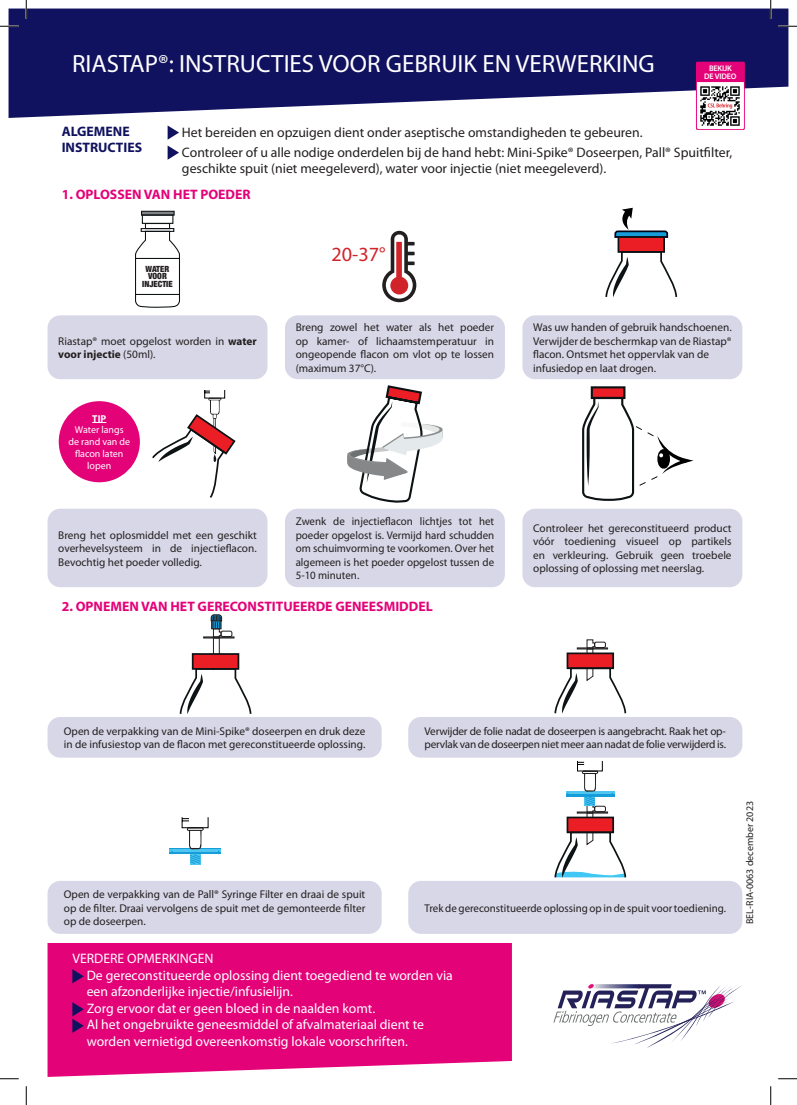
<style>
.page{position:relative;width:797px;height:1105px;background:#fff}
.page>*{position:absolute;margin:0;border:0;box-sizing:border-box;transform-origin:0 0}
.t1{font:25px "Myriad Pro";color:#fff}
.t2{font:20.12px "Myriad Pro";color:#d1232a}
.t3{font:13.75px/16.5px "Myriad Pro";color:#fff}
.t4{font:13.75px/20px "Myriad Pro";color:#231f20}
.t5{font:700 13.75px "Myriad Pro";color:#e40278}
.t6{font:700 13.75px/16.5px "Myriad Pro";color:#11125f}
.t7{font:11.25px/13.5px "Myriad Pro";color:#231f20;text-align:justify}
.t8{font:11.25px/13.5px "Myriad Pro";letter-spacing:-.02em;color:#231f20}
.t9{font:10px/12px "Myriad Pro";color:#fff;text-align:center}
.t10{font:10px "Myriad Pro";color:#231f20}
.t11{font:700 10px "Myriad Pro";color:#fff}
.t12{font:900 condensed 8.5px/7.5px "Helvetica Neue";color:#231f20;text-align:center}
.t13{font:600 8.12px/8.4px "Myriad Pro";letter-spacing:-.02em;color:#fff;text-align:center}
.s1{font-weight:700}
</style>
<div class="page">
<div style="left:48px;top:943px;width:464px;height:134px;background:#e40278"></div>
<svg style="left:179px;top:614px;width:73px;height:100px"></svg>
<div style="left:48px;top:315px;width:219px;height:64px;background:#d8d7e7;border-radius:13px"></div>
<div style="left:48px;top:717px;width:333px;height:41px;background:#d8d7e7;border-radius:13px"></div>
<div style="left:285px;top:315px;width:220px;height:64px;background:#d8d7e7;border-radius:13px"></div>
<div style="left:408px;top:717px;width:334px;height:41px;background:#d8d7e7;border-radius:13px"></div>
<div style="left:522px;top:315px;width:220px;height:64px;background:#d8d7e7;border-radius:13px"></div>
<div style="left:48px;top:509px;width:219px;height:78px;background:#d8d7e7;border-radius:13px"></div>
<div style="left:48px;top:881px;width:333px;height:53px;background:#d8d7e7;border-radius:13px"></div>
<div style="left:285px;top:509px;width:220px;height:78px;background:#d8d7e7;border-radius:13px"></div>
<div style="left:408px;top:881px;width:334px;height:53px;background:#d8d7e7;border-radius:13px"></div>
<div style="left:522px;top:509px;width:220px;height:78px;background:#d8d7e7;border-radius:13px"></div>
<svg style="left:9px;top:9px;width:779px;height:109px;background:#303174"></svg>
<svg style="left:168px;top:125px;width:11px;height:15px"></svg>
<svg style="left:168px;top:146px;width:11px;height:14px"></svg>
<svg style="left:72px;top:969px;width:12px;height:14px"></svg>
<svg style="left:72px;top:1002px;width:12px;height:31px"></svg>
<svg style="left:382px;top:231px;width:34px;height:71px"></svg>
<div style="left:617px;top:236px;width:48px;height:17px;background:#ec1e25;border:2px solid #0d1214"></div>
<svg style="left:605px;top:250px;width:73px;height:47px"></svg>
<svg style="left:614px;top:208px;width:55px;height:31px"></svg>
<svg style="left:554px;top:639px;width:73px;height:75px"></svg>
<div style="left:590px;top:386px;width:35px;height:13px;background:#ec1e25;border:2px solid #0d1214"></div>
<svg style="left:582px;top:396px;width:111px;height:105px"></svg>
<svg style="left:347px;top:385px;width:95px;height:118px"></svg>
<svg style="left:141px;top:211px;width:34px;height:3px"></svg>
<svg style="left:135px;top:214px;width:45px;height:94px"></svg>
<div style="left:170px;top:848px;width:51px;height:6px;background:#169cd8"></div>
<hr style="left:170px;top:849px;width:51px;height:3px;background:#4ec6ef">
<svg style="left:181px;top:817px;width:28px;height:47px"></svg>
<svg style="left:554px;top:761px;width:73px;height:117px"></svg>
<svg style="left:553px;top:983px;width:189px;height:64px"></svg>
<div style="left:696px;top:62px;width:48px;height:68px;background:#e40278"></div>
<img style="left:697px;top:82px;width:47px;height:47px">
<svg style="left:152px;top:390px;width:84px;height:108px"></svg>
<div style="left:59px;top:401px;width:81px;height:81px;background:#e40278;border-radius:50%"></div>
<svg style="left:92px;top:422px;width:14px;height:1px"></svg>
<svg style="left:0;top:25px;width:19px;height:2px"></svg>
<svg style="left:778px;top:25px;width:19px;height:2px"></svg>
<svg style="left:0;top:1078px;width:19px;height:1px"></svg>
<svg style="left:778px;top:1078px;width:19px;height:1px"></svg>
<svg style="left:25px;top:0;width:2px;height:19px"></svg>
<svg style="left:25px;top:1086px;width:2px;height:19px"></svg>
<svg style="left:770px;top:0;width:1px;height:19px"></svg>
<svg style="left:770px;top:1086px;width:1px;height:19px"></svg>
<h1 class="t1" style="left:72px;top:50px;width:584px">RIASTAP®: INSTRUCTIES VOOR GEBRUIK EN VERWERKING</h1>
<p class="t13" style="left:704px;top:64px;width:34px">BEKIJK<br>DE VIDEO</p>
<p class="t6" style="left:62px;top:123px;width:82px">ALGEMENE<br>INSTRUCTIES</p>
<p class="t5" style="left:62px;top:187px;width:190px">1. OPLOSSEN VAN HET POEDER</p>
<p class="t4" style="left:182px;top:123px;width:552px">Het bereiden en opzuigen dient onder aseptische omstandigheden te gebeuren.<br>Controleer of u alle nodige onderdelen bij de hand hebt: Mini-Spike® Doseerpen, Pall® Spuitfilter,</p>
<p class="t4" style="left:182px;top:159px;width:426px">geschikte spuit (niet meegeleverd), water voor injectie (niet meegeleverd).</p>
<p class="t12" style="left:142px;top:264px;width:32px">WATER<br>VOOR<br>INJECTIE</p>
<p class="t7" style="left:58px;top:334px;width:200px">Riastap® moet opgelost worden in <span class="s1">water voor injectie</span> (50ml).</p>
<p class="t11" style="left:92px;top:412px;width:16px">TIP</p>
<p class="t9" style="left:68px;top:424px;width:63px">Water langs<br>de rand van de flacon laten lopen</p>
<p class="t7" style="left:58px;top:528px;width:200px">Breng het oplosmiddel met een geschikt overhevelsysteem in de injectieflacon.<br>Bevochtig het poeder volledig.</p>
<h2 class="t2" style="left:331px;top:243px;width:56px">20-37°</h2>
<p class="t7" style="left:296px;top:321px;width:200px">Breng zowel het water als het poeder op kamer- of lichaamstemperatuur in ongeopende flacon om vlot op te lossen (maximum 37°C).</p>
<p class="t7" style="left:296px;top:515px;width:200px">Zwenk de injectieflacon lichtjes tot het poeder opgelost is. Vermijd hard schudden om schuimvorming te voorkomen. Over het algemeen is het poeder opgelost tussen de 5-10 minuten.</p>
<p class="t5" style="left:62px;top:598px;width:372px">2. OPNEMEN VAN HET GERECONSTITUEERDE GENEESMIDDEL</p>
<p class="t7" style="left:533px;top:321px;width:200px;text-align:left">Was uw handen of gebruik handschoenen.<br>Verwijder de beschermkap van de Riastap® flacon. Ontsmet het oppervlak van de infusiedop en laat drogen.</p>
<p class="t7" style="left:533px;top:522px;width:200px">Controleer het gereconstitueerd product vóór toediening visueel op partikels en verkleuring. Gebruik geen troebele oplossing of oplossing met neerslag.</p>
<p class="t7" style="left:64px;top:724px;width:303px">Open de verpakking van de Mini-Spike® doseerpen en druk deze in de infusiestop van de flacon met gereconstitueerde oplossing.</p>
<p class="t8" style="left:424px;top:724px;width:303px">Verwijder de folie nadat de doseerpen is aangebracht. Raak het op&shy;pervlak van de doseerpen niet meer aan nadat de folie verwijderd is.</p>
<p class="t7" style="left:64px;top:888px;width:303px">Open de verpakking van de Pall® Syringe Filter en draai de spuit op de filter. Draai vervolgens de spuit met de gemonteerde filter op de doseerpen.</p>
<p class="t7" style="left:424px;top:901px;width:303px">Trek de gereconstitueerde oplossing op in de spuit voor toediening.</p>
<p class="t3" style="left:87px;top:951px;width:367px;text-indent:-14px">VERDERE OPMERKINGEN<br>De gereconstitueerde oplossing dient toegediend te worden via een afzonderlijke injectie/infusielijn.<br>Zorg ervoor dat er geen bloed in de naalden komt.<br>Al het ongebruikte geneesmiddel of afvalmateriaal dient te worden vernietigd overeenkomstig lokale voorschriften.</p>
<p class="t10" style="left:743px;top:924px;width:124px;rotate:-90deg">BEL-RIA-0063 december 2023</p>
</div>
